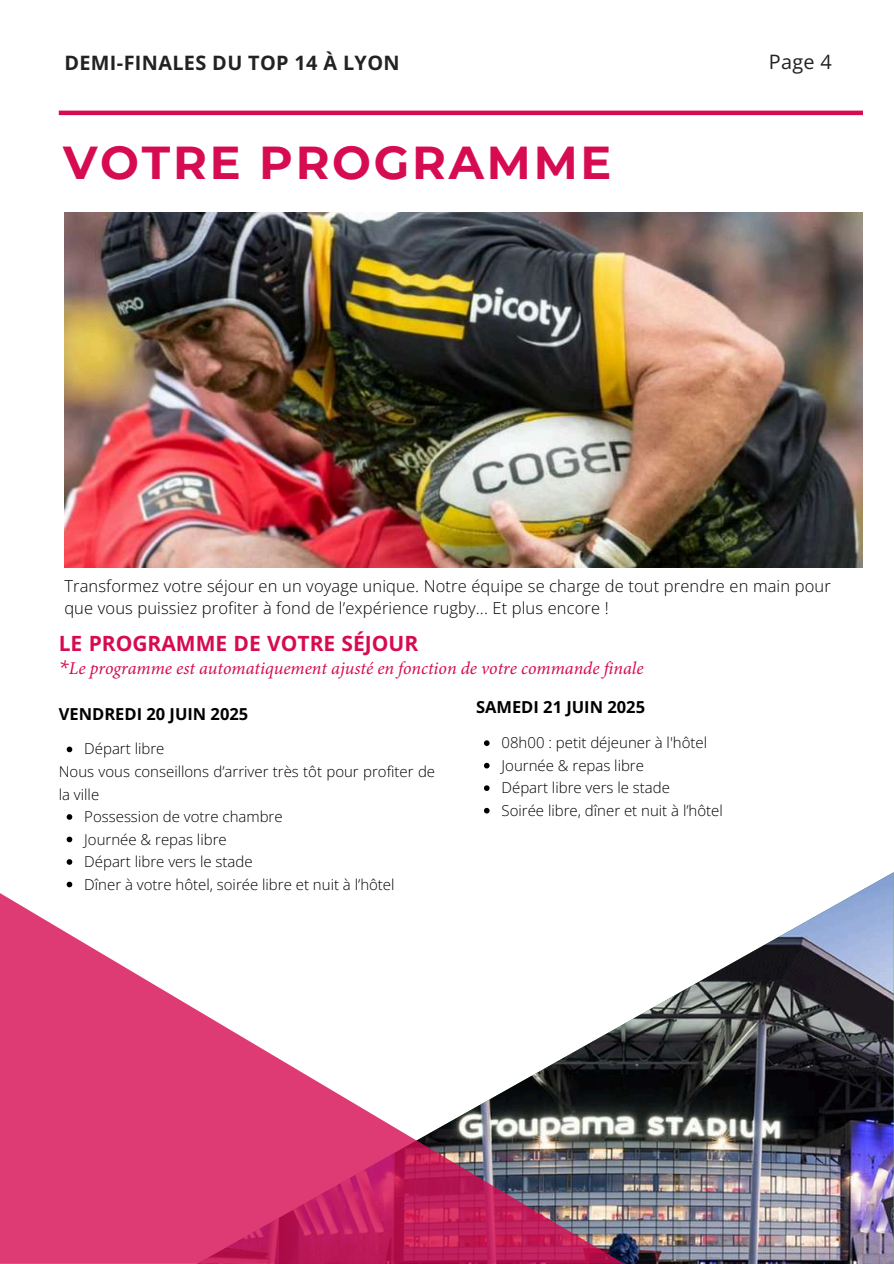
<style>
.page{position:relative;width:894px;height:1264px;background:#fff}
.page>*{position:absolute;margin:0;border:0;box-sizing:border-box;transform-origin:0 0}
.t1{font:700 46.05px "Montserrat";letter-spacing:.06em;color:#d60b52}
.t2{font:700 21px "Open Sans";color:#d60b52}
.t3{font:700 19.8px "Open Sans";letter-spacing:.02em;color:#222}
.t4{font:19.8px "Open Sans";color:#222}
.t5{font:italic 18px "Minion Pro";color:#d60b52}
.t6{font:300 16.5px/21.3px "Open Sans";letter-spacing:.01em;color:#000}
.t7{font:700 16.5px "Open Sans";color:#000}
.t8{font:300 15px/22.5px "Open Sans";color:#000}
.s1{font-family:"Open Sans"}
</style>
<div class="page">
<img style="left:623px;top:872px;width:270px;height:391px">
<svg style="left:484px;top:740px;width:5px;height:6px"></svg>
<svg style="left:484px;top:762px;width:5px;height:6px"></svg>
<svg style="left:484px;top:785px;width:5px;height:6px"></svg>
<svg style="left:484px;top:807px;width:5px;height:6px"></svg>
<hr style="left:59px;top:111px;width:803px;height:4px;background:#d60b52">
<svg style="left:1px;top:893px;width:622px;height:370px"></svg>
<img style="left:64px;top:213px;width:798px;height:354px">
<svg style="left:67px;top:746px;width:5px;height:6px"></svg>
<svg style="left:67px;top:814px;width:5px;height:5px"></svg>
<svg style="left:67px;top:836px;width:5px;height:6px"></svg>
<svg style="left:67px;top:859px;width:5px;height:5px"></svg>
<svg style="left:67px;top:881px;width:5px;height:6px"></svg>
<h3 class="t3" style="left:64px;top:48px;width:337px">DEMI-FINALES DU TOP 14 À LYON</h3>
<h3 class="t4" style="left:768px;top:48px;width:65px">Page 4</h3>
<h1 class="t1" style="left:63px;top:134px;width:549px">VOTRE PROGRAMME</h1>
<p class="t6" style="left:64px;top:575px;width:767px">Transformez votre séjour en un voyage unique. Notre équipe se charge de tout prendre en main pour que vous puissiez profiter à fond de l’expérience rugby... Et plus encore !</p>
<h2 class="t2" style="left:59px;top:629px;width:361px">LE PROGRAMME DE VOTRE SÉJOUR</h2>
<p class="t5" style="left:59px;top:656px;width:586px"><span class="s1">*</span>Le programme est automatiquement ajusté en fonction de votre commande finale</p>
<p class="t7" style="left:59px;top:702px;width:191px">VENDREDI 20 JUIN 2025</p>
<p class="t8" style="left:84px;top:737px;width:82px">Départ libre</p>
<p class="t8" style="left:59px;top:760px;width:378px">Nous vous conseillons d’arriver très tôt pour profiter de</p>
<p class="t8" style="left:59px;top:782px;width:42px">la ville</p>
<p class="t8" style="left:84px;top:805px;width:200px">Possession de votre chambre</p>
<p class="t8" style="left:84px;top:827px;width:144px">Journée &amp; repas libre</p>
<p class="t8" style="left:84px;top:850px;width:170px">Départ libre vers le stade</p>
<p class="t8" style="left:84px;top:872px;width:312px">Dîner à votre hôtel, soirée libre et nuit à l’hôtel</p>
<p class="t7" style="left:476px;top:695px;width:170px">SAMEDI 21 JUIN 2025</p>
<p class="t8" style="left:501px;top:731px;width:223px">08h00 : petit déjeuner à l'hôtel<br>Journée &amp; repas libre<br>Départ libre vers le stade<br>Soirée libre, dîner et nuit à l’hôtel</p>
</div>
